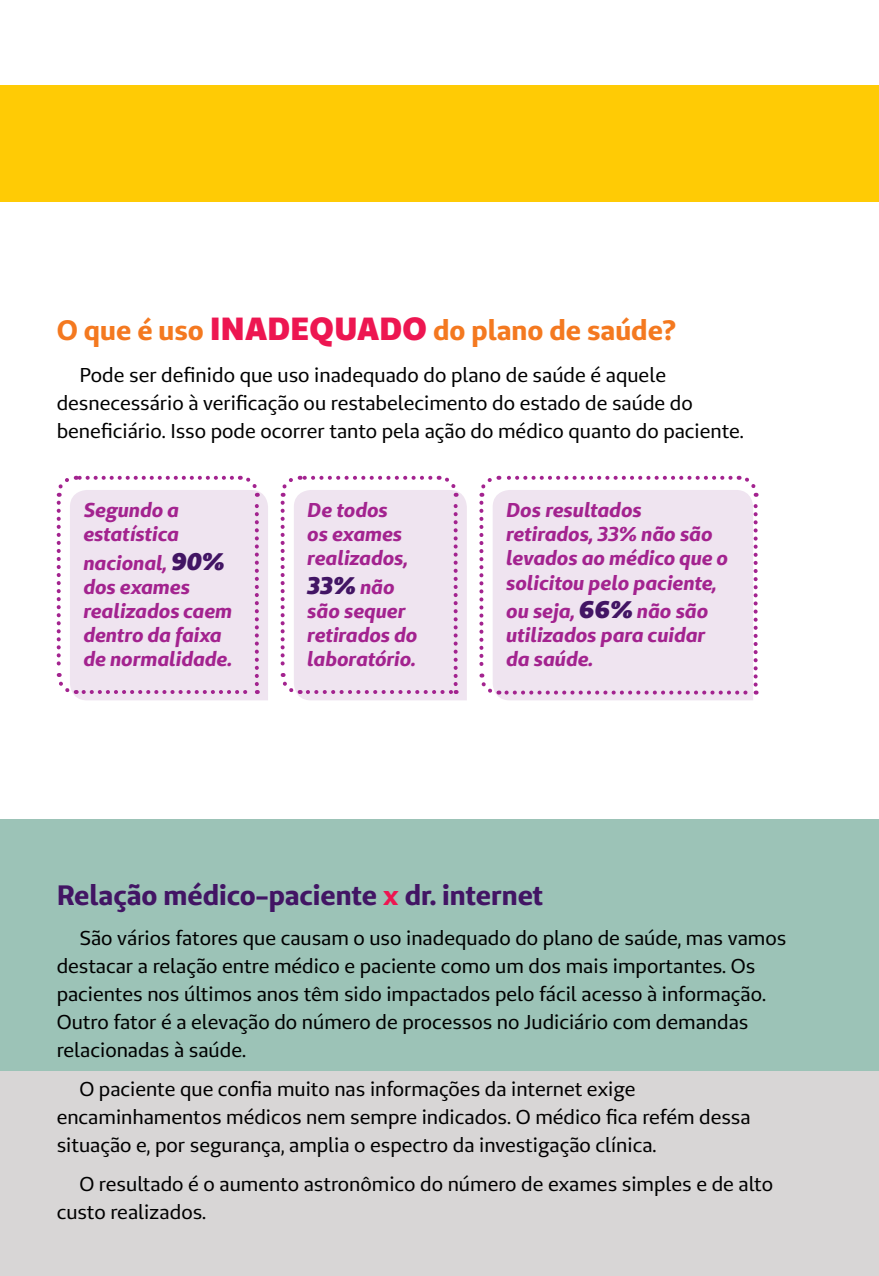
<style>
.page{position:relative;width:879px;height:1276px;background:#fff}
.page>*{position:absolute;margin:0;border:0;box-sizing:border-box;transform-origin:0 0}
.t1{font:700 28px "Unimed Sans";color:#421564}
.t2{font:700 28px "Unimed Sans";color:#f47920}
.t3{font:italic 900 24px "Unimed Sans";color:#421564}
.t4{font:20px/28px "Unimed Sans";color:#000}
.t5{font:italic 700 20px/24px "Unimed Sans";color:#a3238f}
.s1{font-weight:900;font-size:32px;color:#ed1651}
.s2{font-weight:900;font-size:24px;color:#421564}
.s3{font-weight:700;font-size:20px;color:#a3238f}
.s4{color:#ed1651}
</style>
<div class="page">
<div style="left:493px;top:490px;width:260px;height:210px;background:#efe4f0"></div>
<div style="left:0;top:819px;width:879px;height:285px;background:#9cc3b7"></div>
<div style="left:0;top:1071px;width:879px;height:205px;background:#d8d6d6"></div>
<div style="left:0;top:85px;width:879px;height:116px;background:#ffcb05"></div>
<svg style="left:56px;top:475px;width:212px;height:225px;background:#eee2ef"></svg>
<svg style="left:280px;top:475px;width:187px;height:225px;background:#eee2ef"></svg>
<svg style="left:479px;top:503px;width:20px;height:194px"></svg>
<svg style="left:506px;top:690px;width:250px;height:4px"></svg>
<svg style="left:738px;top:475px;width:21px;height:209px"></svg>
<svg style="left:479px;top:475px;width:251px;height:22px"></svg>
<h1 class="t2" style="left:57px;top:311px;width:621px">O que é uso <span class="s1">INADEQUADO</span> do plano de saúde?</h1>
<p class="t4" style="left:57px;top:360px;width:688px;text-indent:23px">Pode ser definido que uso inadequado do plano de saúde é aquele desnecessário à verificação ou restabelecimento do estado de saúde do beneficiário. Isso pode ocorrer tanto pela ação do médico quanto do paciente.</p>
<p class="t5" style="left:83px;top:498px;width:97px">Segundo a estatística</p>
<p class="t5" style="left:83px;top:551px;width:150px">nacional, <span class="s2">90% </span>dos exames realizados caem dentro da faixa de normalidade.</p>
<p class="t5" style="left:307px;top:498px;width:102px">De todos os exames realizados,</p>
<p class="t3" style="left:307px;top:569px;width:89px">33% <span class="s3">não</span></p>
<p class="t5" style="left:307px;top:599px;width:112px">são sequer retirados do laboratório.</p>
<p class="t5" style="left:506px;top:498px;width:223px">Dos resultados retirados, 33% não são levados ao médico que o solicitou pelo paciente,</p>
<p class="t5" style="left:506px;top:599px;width:204px">ou seja, <span class="s2">66%</span> não são utilizados para cuidar da saúde.</p>
<h1 class="t1" style="left:57px;top:877px;width:488px">Relação médico-paciente <span class="s4">x</span> dr. internet</h1>
<p class="t4" style="left:57px;top:923px;width:731px;text-indent:23px">São vários fatores que causam o uso inadequado do plano de saúde, mas vamos destacar a relação entre médico e paciente como um dos mais importantes. Os pacientes nos últimos anos têm sido impactados pelo fácil acesso à informação.<br>Outro fator é a elevação do número de processos no Judiciário com demandas relacionadas à saúde.</p>
<p class="t4" style="left:57px;top:1074px;width:695px;text-indent:23px">O paciente que confia muito nas informações da internet exige encaminhamentos médicos nem sempre indicados. O médico fica refém dessa situação e, por segurança, amplia o espectro da investigação clínica.</p>
<p class="t4" style="left:57px;top:1170px;width:718px;text-indent:23px">O resultado é o aumento astronômico do número de exames simples e de alto custo realizados.</p>
</div>
